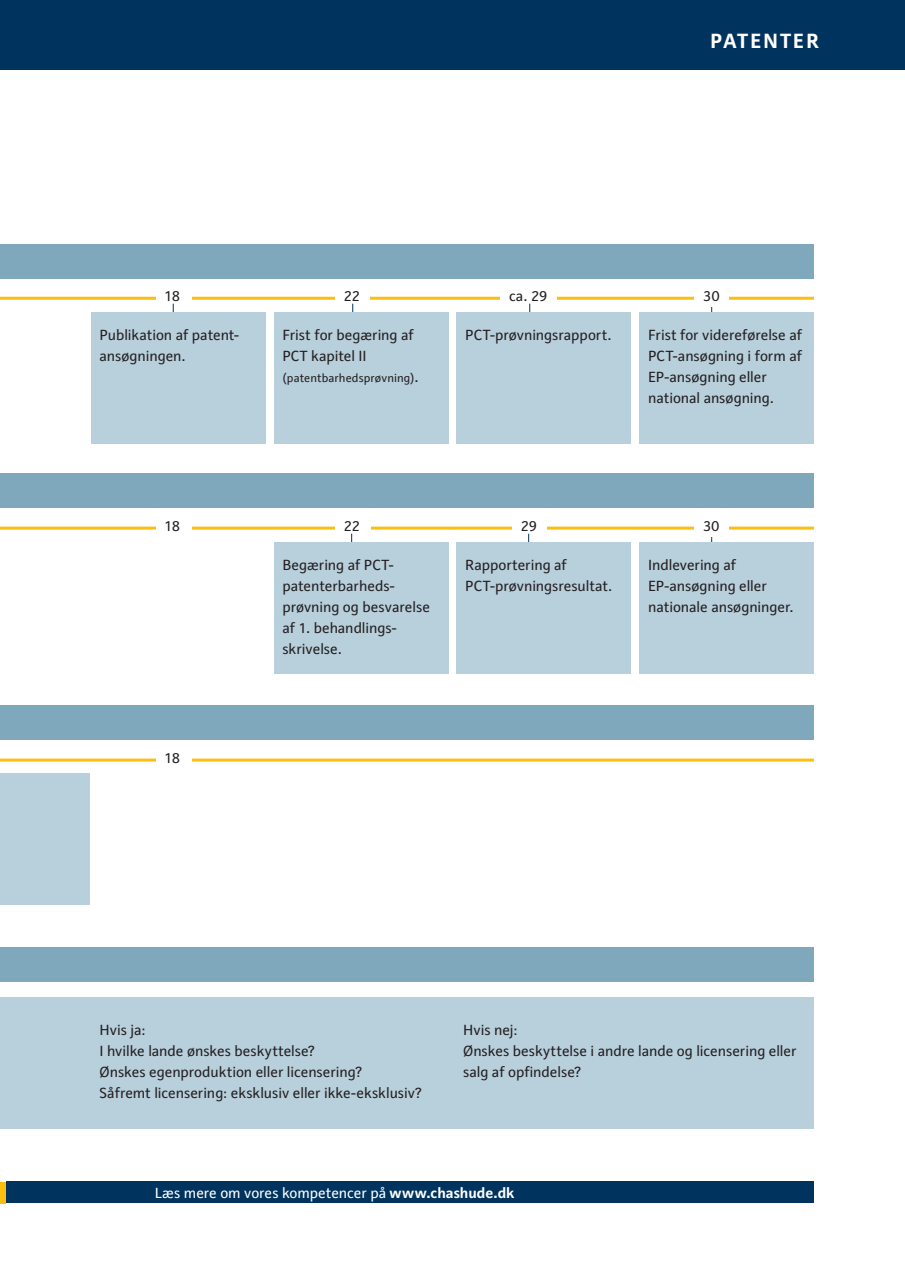
<style>
.page{position:relative;width:905px;height:1275px;background:#fff}
.page>*{position:absolute;margin:0;border:0;box-sizing:border-box;transform-origin:0 0}
.t1{font:700 21px "Raldo";letter-spacing:.085em;color:#fff}
.t2{font:15px/21px "Raldo";letter-spacing:-.005em;color:#231f20}
.mellem{font:15px "Raldo";color:#fff}
.t3{font:12px "Raldo";letter-spacing:.005em;color:#231f20}
.s1{font-size:15px}
.s2{font-weight:700}
</style>
<div class="page">
<div style="left:0;top:0;width:905px;height:70px;background:#00345e"></div>
<div style="left:0;top:1182px;width:6px;height:21px;background:#fdbe12"></div>
<div style="left:6px;top:1182px;width:808px;height:21px;background:#00345e"></div>
<div style="left:0;top:948px;width:814px;height:34px;background:#7fa8bc"></div>
<div style="left:0;top:997px;width:91px;height:132px;background:#b8cfdc"></div>
<div style="left:455px;top:997px;width:359px;height:132px;background:#b8cfdc"></div>
<div style="left:91px;top:997px;width:364px;height:132px;background:#b8cfdc"></div>
<div style="left:0;top:244px;width:814px;height:34px;background:#7fa8bc"></div>
<hr style="left:0;top:297px;width:814px;height:3px;background:#fdbe12">
<div style="left:156px;top:290px;width:35px;height:13px;background:#fff"></div>
<div style="left:335px;top:290px;width:34px;height:13px;background:#fff"></div>
<div style="left:500px;top:290px;width:57px;height:17px;background:#fff"></div>
<div style="left:274px;top:312px;width:174px;height:132px;background:#b8cfdc"></div>
<div style="left:457px;top:312px;width:174px;height:132px;background:#b8cfdc"></div>
<div style="left:640px;top:312px;width:174px;height:132px;background:#b8cfdc"></div>
<div style="left:91px;top:312px;width:174px;height:132px;background:#b8cfdc"></div>
<div style="left:694px;top:289px;width:35px;height:18px;background:#fff"></div>
<div style="left:0;top:705px;width:814px;height:34px;background:#7fa8bc"></div>
<hr style="left:0;top:758px;width:814px;height:3px;background:#fdbe12">
<div style="left:156px;top:751px;width:35px;height:14px;background:#fff"></div>
<div style="left:0;top:773px;width:90px;height:132px;background:#b8cfdc"></div>
<div style="left:0;top:474px;width:814px;height:34px;background:#7fa8bc"></div>
<hr style="left:0;top:527px;width:814px;height:3px;background:#fdbe12">
<div style="left:156px;top:519px;width:35px;height:14px;background:#fff"></div>
<div style="left:335px;top:519px;width:36px;height:14px;background:#fff"></div>
<div style="left:512px;top:519px;width:34px;height:18px;background:#fff"></div>
<div style="left:274px;top:542px;width:174px;height:132px;background:#b8cfdc"></div>
<div style="left:457px;top:542px;width:174px;height:132px;background:#b8cfdc"></div>
<div style="left:640px;top:542px;width:174px;height:132px;background:#b8cfdc"></div>
<div style="left:694px;top:519px;width:35px;height:18px;background:#fff"></div>
<p class="t1" style="left:710px;top:28px;width:111px">PATENTER</p>
<p class="t2" style="left:703px;top:285px;width:18px">30</p>
<p class="t2" style="left:164px;top:285px;width:17px">18</p>
<p class="t2" style="left:344px;top:285px;width:18px">22</p>
<p class="t2" style="left:509px;top:285px;width:40px">ca. 29</p>
<p class="t2" style="left:282px;top:325px;width:133px">Frist for begæring af<br>PCT kapitel II</p>
<p class="t3" style="left:282px;top:371px;width:138px">(patentbarhedsprøvning)<span class="s1">.</span></p>
<p class="t2" style="left:100px;top:325px;width:141px">Publikation af patent-</p>
<p class="t2" style="left:100px;top:346px;width:88px">ansøgningen.</p>
<p class="t2" style="left:465px;top:325px;width:148px">PCT-prøvningsrapport.</p>
<p class="t2" style="left:648px;top:325px;width:156px">Frist for videreførelse af<br>PCT-ansøgning i form af<br>EP-ansøgning eller national ansøgning.</p>
<p class="t2" style="left:164px;top:515px;width:17px">18</p>
<p class="t2" style="left:344px;top:515px;width:18px">22</p>
<p class="t2" style="left:521px;top:515px;width:18px">29</p>
<p class="t2" style="left:282px;top:554px;width:149px">Begæring af PCT&shy;patenterbarheds&shy;prøvning og besvarelse af 1. behandlings&shy;skrivelse.</p>
<p class="t2" style="left:465px;top:554px;width:149px">Rapportering af<br>PCT-prøvningsresultat.</p>
<p class="t2" style="left:648px;top:554px;width:147px">Indlevering af<br>EP-ansøgning eller nationale ansøgninger.</p>
<p class="t2" style="left:703px;top:515px;width:18px">30</p>
<p class="t2" style="left:164px;top:747px;width:17px">18</p>
<p class="t2" style="left:100px;top:1020px;width:48px">Hvis ja:</p>
<p class="t2" style="left:100px;top:1041px;width:217px">I hvilke lande ønskes beskyttelse?</p>
<p class="t2" style="left:100px;top:1062px;width:264px">Ønskes egenproduktion eller licensering?</p>
<p class="t2" style="left:100px;top:1083px;width:324px">Såfremt licensering: eksklusiv eller ikke-eksklusiv?</p>
<p class="t2" style="left:463px;top:1020px;width:56px">Hvis nej:</p>
<p class="t2" style="left:463px;top:1041px;width:335px">Ønskes beskyttelse i andre lande og licensering eller salg af opfindelse?</p>
<p class="mellem" style="left:155px;top:1183px;width:361px">Læs mere om vores kompetencer på <span class="s2">www.chashude.dk</span></p>
</div>
